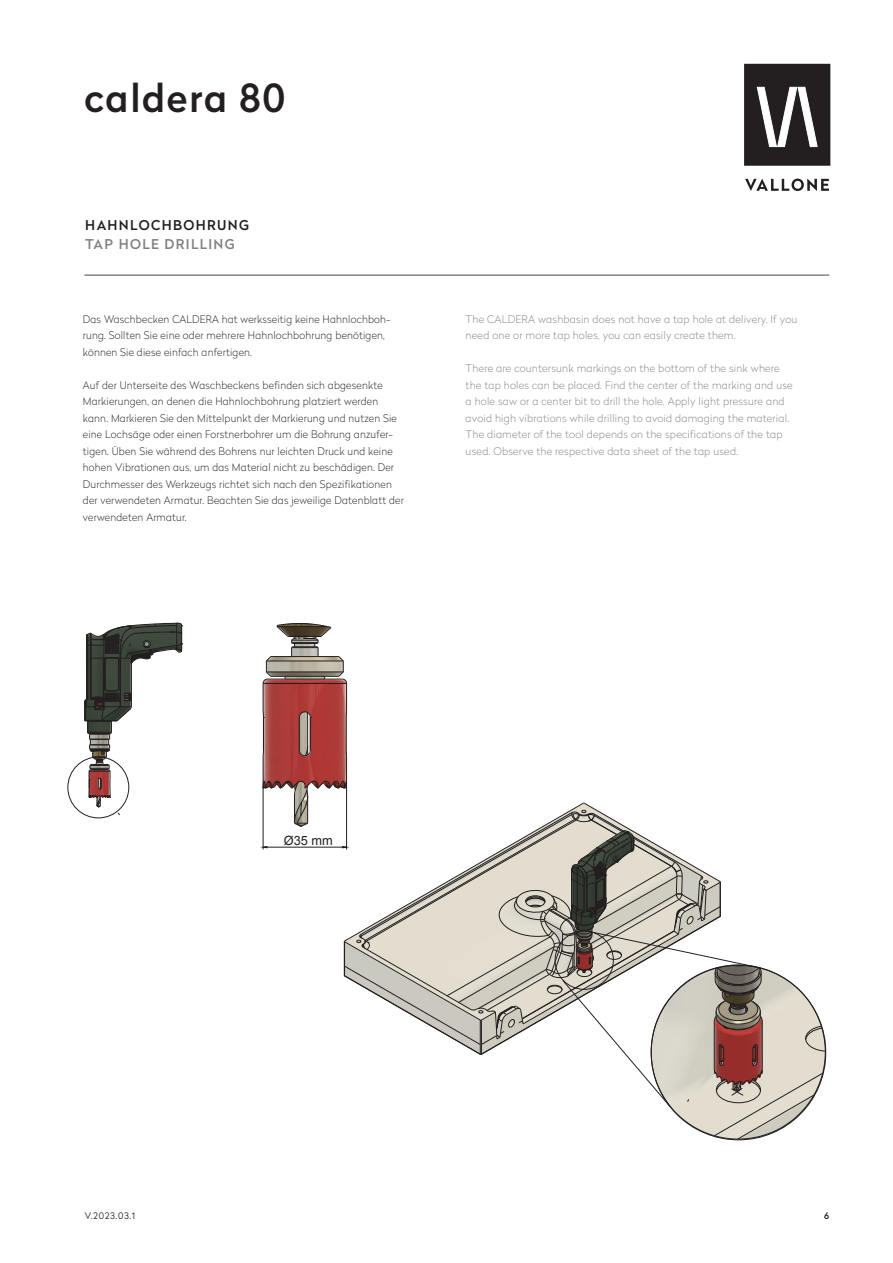
<style>
.page{position:relative;width:893px;height:1263px;background:#fff}
.page>*{position:absolute;margin:0;border:0;box-sizing:border-box;transform-origin:0 0}
.t1{font:500 38.55px "Radikal";letter-spacing:.04em;color:#231f20}
.Überschrift_DE{font:500 13.5px "Radikal";letter-spacing:.1em;color:#231f20}
.Überschrift_EN{font:500 13.5px "Radikal";letter-spacing:.1em;color:#808285}
.t2{font:12.75px "Arial";color:#231f20}
.Auflistung_DE{font:100 10.5px/16.5px "Radikal";letter-spacing:.02em;color:#231f20}
.Auflistung_DE-2{font:100 10.5px/16.5px "Radikal";letter-spacing:.02em;color:#808285}
.t3{font:300 9px "Radikal";letter-spacing:.08em;color:#231f20}
.t4{font:500 9px "Radikal";color:#231f20}
</style>
<div class="page">
<svg style="left:745px;top:179px;width:84px;height:12px"></svg>
<div style="left:745px;top:65px;width:84px;height:99px;background:#231f20"></div>
<div style="left:744px;top:64px;width:86px;height:102px;border:3px solid #231f20"></div>
<svg style="left:757px;top:87px;width:61px;height:60px"></svg>
<hr style="left:84px;top:275px;width:745px;height:1px;background:#808285">
<img style="left:264px;top:657px;width:82px;height:88px">
<hr style="left:267px;top:679px;width:75px;height:1px;background:#231f20">
<hr style="left:299px;top:717px;width:1px;height:34px;background:#231f20">
<hr style="left:263px;top:717px;width:1px;height:34px;background:#231f20">
<hr style="left:310px;top:717px;width:1px;height:34px;background:#231f20">
<hr style="left:346px;top:717px;width:1px;height:34px;background:#231f20">
<hr style="left:263px;top:683px;width:84px;height:1px;background:#231f20">
<hr style="left:307px;top:713px;width:1px;height:32px;background:#231f20">
<hr style="left:271px;top:676px;width:68px;height:1px;background:#231f20">
<hr style="left:271px;top:656px;width:68px;height:1px;background:#231f20">
<hr style="left:266px;top:661px;width:77px;height:1px;background:#231f20">
<hr style="left:266px;top:672px;width:77px;height:1px;background:#231f20">
<svg style="left:338px;top:656px;width:9px;height:62px"></svg>
<svg style="left:262px;top:623px;width:70px;height:95px"></svg>
<svg style="left:84px;top:622px;width:99px;height:194px"></svg>
<svg style="left:262px;top:745px;width:564px;height:395px"></svg>
<div style="left:67px;top:756px;width:62px;height:62px;border:1px solid #231f20;border-radius:50%"></div>
<h1 class="t1" style="left:84px;top:70px;width:202px">caldera 80</h1>
<p class="Überschrift_DE" style="left:85px;top:215px;width:165px">HAHNLOCHBOHRUNG</p>
<p class="Überschrift_EN" style="left:85px;top:235px;width:151px">TAP HOLE DRILLING</p>
<p class="Auflistung_DE" style="left:83px;top:310px;width:309px">Das Waschbecken CALDERA hat werksseitig keine Hahnlochboh&shy;rung. Sollten Sie eine oder mehrere Hahnlochbohrung benötigen, können Sie diese einfach anfertigen.</p>
<p class="Auflistung_DE" style="left:83px;top:376px;width:322px">Auf der Unterseite des Waschbeckens befinden sich abgesenkte Markierungen, an denen die Hahnlochbohrung platziert werden kann. Markieren Sie den Mittelpunkt der Markierung und nutzen Sie eine Lochsäge oder einen Forstnerbohrer um die Bohrung anzufer&shy;tigen. Üben Sie während des Bohrens nur leichten Druck und keine hohen Vibrationen aus, um das Material nicht zu beschädigen. Der Durchmesser des Werkzeugs richtet sich nach den Spezifikationen der verwendeten Armatur. Beachten Sie das jeweilige Datenblatt der verwendeten Armatur.</p>
<p class="Auflistung_DE-2" style="left:466px;top:310px;width:333px">The CALDERA washbasin does not have a tap hole at delivery. If you need one or more tap holes, you can easily create them.</p>
<p class="Auflistung_DE-2" style="left:466px;top:360px;width:329px">There are countersunk markings on the bottom of the sink where the tap holes can be placed. Find the center of the marking and use a hole saw or a center bit to drill the hole. Apply light pressure and avoid high vibrations while drilling to avoid damaging the material.</p>
<p class="Auflistung_DE-2" style="left:466px;top:426px;width:318px">The diameter of the tool depends on the specifications of the tap</p>
<p class="Auflistung_DE-2" style="left:466px;top:442px;width:274px">used. Observe the respective data sheet of the tap used.</p>
<p class="t2" style="left:284px;top:833px;width:51px">Ø35 mm</p>
<p class="t3" style="left:85px;top:1209px;width:52px">V.2023.03.1</p>
<p class="t4" style="left:824px;top:1209px;width:6px">6</p>
</div>
